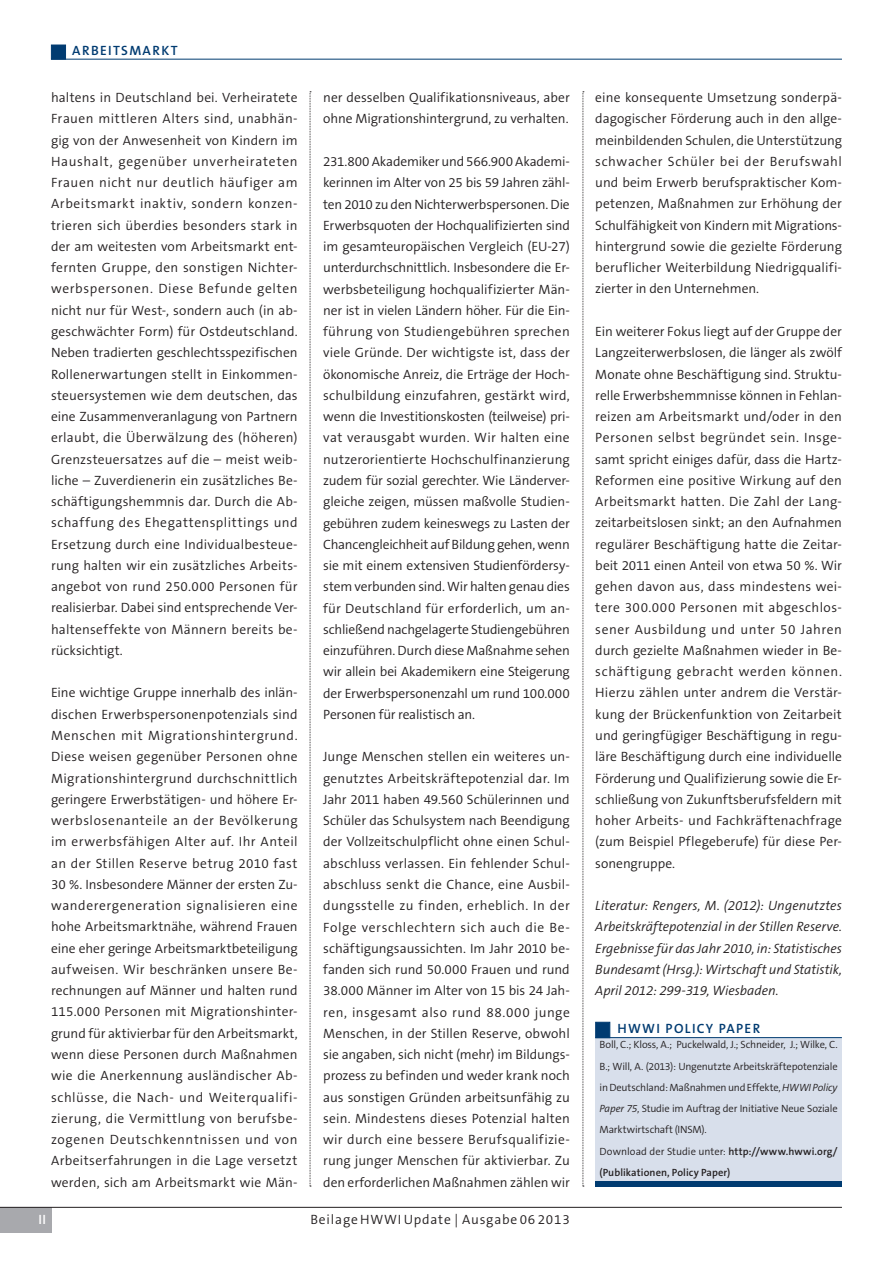
<style>
.page{position:relative;width:893px;height:1263px;background:#fff}
.page>*{position:absolute;margin:0;border:0;box-sizing:border-box;transform-origin:0 0}
.t1{font:300 13.5px/21.3px "The Sans B4";color:#231f20;text-align:justify}
.t2{font:italic 300 13.5px/21.3px "The Sans B4";letter-spacing:-.005em;color:#231f20;text-align:justify}
.t3{font:300 13.5px "The Sans B4";letter-spacing:.06em;color:#231f20}
.t4{font:600 13.5px "The Sans B6";letter-spacing:.1em;color:#003b71}
.t5{font:600 13.5px "The Sans B6";color:#fff}
.t6{font:300 10.5px/21.3px "The Sans B4";letter-spacing:-.015em;color:#231f20}
.t7{font:600 10.5px "The Sans B6";letter-spacing:.01em;color:#231f20}
.s1{font-style:italic}
.s2{font-family:"The Sans B6";font-weight:600}
</style>
<div class="page">
<svg style="left:310px;top:91px;width:1px;height:1096px"></svg>
<div style="left:51px;top:45px;width:15px;height:15px;background:#003b71"></div>
<hr style="left:51px;top:59px;width:791px;height:1px;background:#003b71">
<div style="left:0;top:1208px;width:51px;height:25px;background:#a8a9ad"></div>
<hr style="left:0;top:1207px;width:842px;height:1px;background:#231f20">
<svg style="left:583px;top:91px;width:1px;height:1096px"></svg>
<div style="left:595px;top:1037px;width:247px;height:143px;background:#d8dfeb"></div>
<div style="left:595px;top:1180px;width:247px;height:6px;background:#003b71"></div>
<hr style="left:595px;top:1037px;width:247px;height:1px;background:#003b71">
<div style="left:595px;top:1022px;width:15px;height:16px;background:#003b71;border:1px solid #003b71"></div>
<p class="t4" style="left:72px;top:43px;width:107px">ARBEITSMARKT</p>
<p class="t1" style="left:51px;top:87px;width:248px">haltens in Deutschland bei. Verheiratete Frauen mittleren Alters sind, unabhän&shy;gig von der Anwesenheit von Kindern im Haushalt, gegenüber unverheirateten Frauen nicht nur deutlich häufiger am Arbeitsmarkt inaktiv, sondern konzen&shy;trieren sich überdies besonders stark in der am weitesten vom Arbeitsmarkt ent&shy;fernten Gruppe, den sonstigen Nichter&shy;werbspersonen. Diese Befunde gelten nicht nur für West-, sondern auch (in ab&shy;geschwächter Form) für Ostdeutschland.<br>Neben tradierten geschlechtsspezifischen Rollenerwartungen stellt in Einkommen&shy;steuersystemen wie dem deutschen, das eine Zusammenveranlagung von Partnern erlaubt, die Überwälzung des (höheren)<br>Grenzsteuersatzes auf die – meist weib&shy;liche – Zuverdienerin ein zusätzliches Be&shy;schäftigungshemmnis dar. Durch die Ab&shy;schaffung des Ehegattensplittings und Ersetzung durch eine Individualbesteue&shy;rung halten wir ein zusätzliches Arbeits&shy;angebot von rund 250.000 Personen für realisierbar. Dabei sind entsprechende Ver&shy;haltenseffekte von Männern bereits be&shy;rücksichtigt.</p>
<p class="t1" style="left:51px;top:683px;width:248px">Eine wichtige Gruppe innerhalb des inlän&shy;dischen Erwerbspersonenpotenzials sind Menschen mit Migrationshintergrund.<br>Diese weisen gegenüber Personen ohne Migrationshintergrund durchschnittlich geringere Erwerbstätigen- und höhere Er&shy;werbslosenanteile an der Bevölkerung im erwerbsfähigen Alter auf. Ihr Anteil an der Stillen Reserve betrug 2010 fast 30 %. Insbesondere Männer der ersten Zu&shy;wanderergeneration signalisieren eine hohe Arbeitsmarktnähe, während Frauen eine eher geringe Arbeitsmarktbeteiligung aufweisen. Wir beschränken unsere Be&shy;rechnungen auf Männer und halten rund 115.000 Personen mit Migrationshinter&shy;grund für aktivierbar für den Arbeitsmarkt, wenn diese Personen durch Maßnahmen wie die Anerkennung ausländischer Ab&shy;schlüsse, die Nach- und Weiterqualifi&shy;zierung, die Vermittlung von berufsbe&shy;zogenen Deutschkenntnissen und von Arbeitserfahrungen in die Lage versetzt werden, sich am Arbeitsmarkt wie Män-</p>
<p class="t1" style="left:323px;top:87px;width:248px">ner desselben Qualifikationsniveaus, aber ohne Migrationshintergrund, zu verhalten.</p>
<p class="t1" style="left:323px;top:151px;width:248px">231.800 Akademiker und 566.900 Akademi&shy;kerinnen im Alter von 25 bis 59 Jahren zähl&shy;ten 2010 zu den Nichterwerbspersonen. Die Erwerbsquoten der Hochqualifizierten sind im gesamteuropäischen Vergleich (EU-27) unterdurchschnittlich. Insbesondere die Er&shy;werbsbeteiligung hochqualifizierter Män&shy;ner ist in vielen Ländern höher. Für die Ein&shy;führung von Studiengebühren sprechen viele Gründe. Der wichtigste ist, dass der ökonomische Anreiz, die Erträge der Hoch&shy;schulbildung einzufahren, gestärkt wird, wenn die Investitionskosten (teilweise) pri&shy;vat verausgabt wurden. Wir halten eine nutzerorientierte Hochschulfinanzierung zudem für sozial gerechter. Wie Länderver&shy;gleiche zeigen, müssen maßvolle Studien&shy;gebühren zudem keineswegs zu Lasten der Chancengleichheit auf Bildung gehen, wenn sie mit einem extensiven Studienfördersy&shy;stem verbunden sind. Wir halten genau dies für Deutschland für erforderlich, um an&shy;schließend nachgelagerte Studiengebühren einzuführen. Durch diese Maßnahme sehen wir allein bei Akademikern eine Steigerung der Erwerbspersonenzahl um rund 100.000<br>Personen für realistisch an.</p>
<p class="t1" style="left:323px;top:747px;width:248px">Junge Menschen stellen ein weiteres un&shy;genutztes Arbeitskräftepotenzial dar. Im Jahr 2011 haben 49.560 Schülerinnen und Schüler das Schulsystem nach Beendigung der Vollzeitschulpflicht ohne einen Schul&shy;abschluss verlassen. Ein fehlender Schul&shy;abschluss senkt die Chance, eine Ausbil&shy;dungsstelle zu finden, erheblich. In der Folge verschlechtern sich auch die Be&shy;schäftigungsaussichten. Im Jahr 2010 be&shy;fanden sich rund 50.000 Frauen und rund 38.000 Männer im Alter von 15 bis 24 Jah&shy;ren, insgesamt also rund 88.000 junge Menschen, in der Stillen Reserve, obwohl sie angaben, sich nicht (mehr) im Bildungs&shy;prozess zu befinden und weder krank noch aus sonstigen Gründen arbeitsunfähig zu sein. Mindestens dieses Potenzial halten wir durch eine bessere Berufsqualifizie&shy;rung junger Menschen für aktivierbar. Zu den erforderlichen Maßnahmen zählen wir</p>
<p class="t5" style="left:38px;top:1212px;width:9px">II</p>
<p class="t3" style="left:310px;top:1212px;width:261px">Beilage HWWI Update | Ausgabe 06 2013</p>
<p class="t1" style="left:595px;top:87px;width:248px">eine konsequente Umsetzung sonderpä&shy;dagogischer Förderung auch in den allge&shy;meinbildenden Schulen, die Unterstützung schwacher Schüler bei der Berufswahl und beim Erwerb berufspraktischer Kom&shy;petenzen, Maßnahmen zur Erhöhung der Schulfähigkeit von Kindern mit Migrations&shy;hintergrund sowie die gezielte Förderung beruflicher Weiterbildung Niedrigqualifi&shy;zierter in den Unternehmen.</p>
<p class="t1" style="left:595px;top:321px;width:248px">Ein weiterer Fokus liegt auf der Gruppe der Langzeiterwerbslosen, die länger als zwölf Monate ohne Beschäftigung sind. Struktu&shy;relle Erwerbshemmnisse können in Fehlan&shy;reizen am Arbeitsmarkt und/oder in den Personen selbst begründet sein. Insge&shy;samt spricht einiges dafür, dass die Hartz-Reformen eine positive Wirkung auf den Arbeitsmarkt hatten. Die Zahl der Lang&shy;zeitarbeitslosen sinkt; an den Aufnahmen regulärer Beschäftigung hatte die Zeitar&shy;beit 2011 einen Anteil von etwa 50 %. Wir gehen davon aus, dass mindestens wei&shy;tere 300.000 Personen mit abgeschlos&shy;sener Ausbildung und unter 50 Jahren durch gezielte Maßnahmen wieder in Be&shy;schäftigung gebracht werden können.<br>Hierzu zählen unter andrem die Verstär&shy;kung der Brückenfunktion von Zeitarbeit und geringfügiger Beschäftigung in regu&shy;läre Beschäftigung durch eine individuelle Förderung und Qualifizierung sowie die Er&shy;schließung von Zukunftsberufsfeldern mit hoher Arbeits- und Fachkräftenachfrage (zum Beispiel Pflegeberufe) für diese Per&shy;sonengruppe.</p>
<p class="t2" style="left:595px;top:895px;width:248px">Literatur: Rengers, M. (2012): Ungenutztes Arbeitskräftepotenzial in der Stillen Reserve.<br>Ergebnisse für das Jahr 2010, in: Statistisches Bundesamt (Hrsg.): Wirtschaft und Statistik, April 2012: 299-319, Wiesbaden.</p>
<p class="t4" style="left:617px;top:1022px;width:144px">HWWI POLICY PAPER</p>
<p class="t6" style="left:600px;top:1034px;width:240px">Boll, C.; Kloss, A.; Puckelwald, J.; Schneider, J.; Wilke, C.<br>B.; Will, A. (2013): Ungenutzte Arbeitskräftepotenziale in Deutschland: Maßnahmen und Effekte, <span class="s1">HWWI Policy Paper 75</span>, Studie im Auftrag der Initiative Neue Soziale Marktwirtschaft (INSM).<br>Download der Studie unter: <span class="s2">http://www.hwwi.org/</span></p>
<p class="t7" style="left:600px;top:1167px;width:132px">(Publikationen, Policy Paper)</p>
</div>
